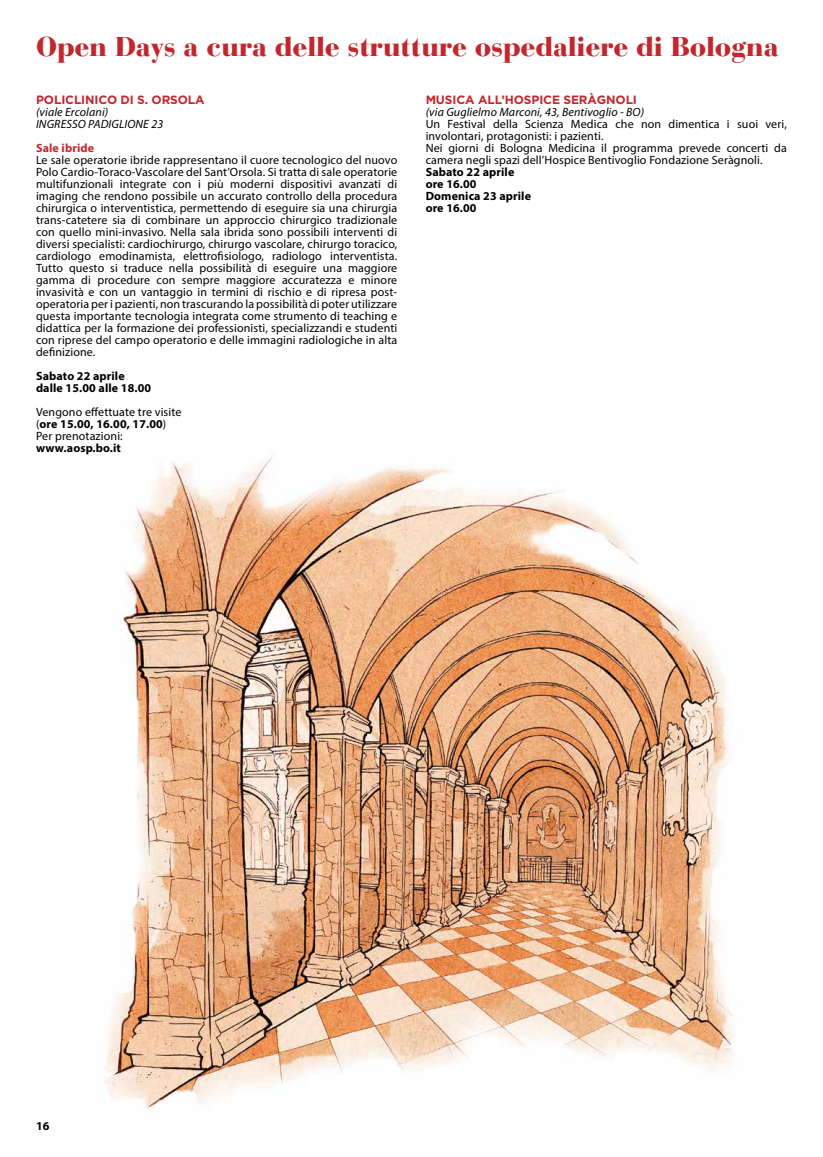
<style>
.page{position:relative;width:823px;height:1157px;background:#fff}
.page>*{position:absolute;margin:0;border:0;box-sizing:border-box;transform-origin:0 0}
.t1{font:900 27px "Bauer Bodoni Std";letter-spacing:-.01em;color:#c1272d}
.t2{font:12px/12px "Myriad Pro";letter-spacing:.01em;color:#000}
.t3{font:700 12px/12px "Myriad Pro";letter-spacing:.01em;color:#000}
.t4{font:italic 12px/12px "Myriad Pro";letter-spacing:.01em;color:#000}
.t5{font:700 12px "Gotham";letter-spacing:-.01em;color:#c1272d}
.t6{font:700 12px "Myriad Pro";letter-spacing:.01em;color:#c1272d}
.s1{font-weight:700}
</style>
<div class="page">
<img style="left:105px;top:457px;width:628px;height:652px">
<h1 class="t1" style="left:36px;top:30px;width:743px">Open Days a cura delle strutture ospedaliere di Bologna</h1>
<p class="t5" style="left:36px;top:92px;width:170px">POLICLINICO DI S. ORSOLA</p>
<p class="t4" style="left:36px;top:105px;width:129px">(viale Ercolani)<br>INGRESSO PADIGLIONE 23</p>
<p class="t6" style="left:36px;top:140px;width:59px">Sale ibride</p>
<p class="t2" style="left:36px;top:153px;width:362px;text-align:justify">Le sale operatorie ibride rappresentano il cuore tecnologico del nuovo Polo Cardio-Toraco-Vascolare del Sant’Orsola. Si tratta di sale operatorie multifunzionali integrate con i più moderni dispositivi avanzati di imaging che rendono possibile un accurato controllo della procedura chirurgica o interventistica, permettendo di eseguire sia una chirurgia trans-catetere sia di combinare un approccio chirurgico tradizionale con quello mini-invasivo. Nella sala ibrida sono possibili interventi di diversi specialisti: cardiochirurgo, chirurgo vascolare, chirurgo toracico, cardiologo emodinamista, elettrofisiologo, radiologo interventista.<br>Tutto questo si traduce nella possibilità di eseguire una maggiore gamma di procedure con sempre maggiore accuratezza e minore invasività e con un vantaggio in termini di rischio e di ripresa post&shy;operatoria per i pazienti, non trascurando la possibilità di poter utilizzare questa importante tecnologia integrata come strumento di teaching e didattica per la formazione dei professionisti, specializzandi e studenti con riprese del campo operatorio e delle immagini radiologiche in alta definizione.</p>
<p class="t3" style="left:36px;top:369px;width:117px">Sabato 22 aprile dalle 15.00 alle 18.00</p>
<p class="t2" style="left:36px;top:405px;width:147px">Vengono effettuate tre visite (<span class="s1">ore 15.00, 16.00, 17.00</span>)<br>Per prenotazioni:</p>
<p class="t3" style="left:36px;top:441px;width:86px">www.aosp.bo.it</p>
<p class="t5" style="left:425px;top:92px;width:213px">MUSICA ALL’HOSPICE SERÀGNOLI</p>
<p class="t4" style="left:425px;top:105px;width:220px">(via Guglielmo Marconi, 43, Bentivoglio - BO)</p>
<p class="t2" style="left:425px;top:117px;width:362px">Un Festival della Scienza Medica che non dimentica i suoi veri, involontari, protagonisti: i pazienti.<br>Nei giorni di Bologna Medicina il programma prevede concerti da camera negli spazi dell’Hospice Bentivoglio Fondazione Seràgnoli.</p>
<p class="t3" style="left:425px;top:165px;width:107px">Sabato 22 aprile ore 16.00<br>Domenica 23 aprile ore 16.00</p>
<p class="t3" style="left:36px;top:1119px;width:15px">16</p>
</div>
